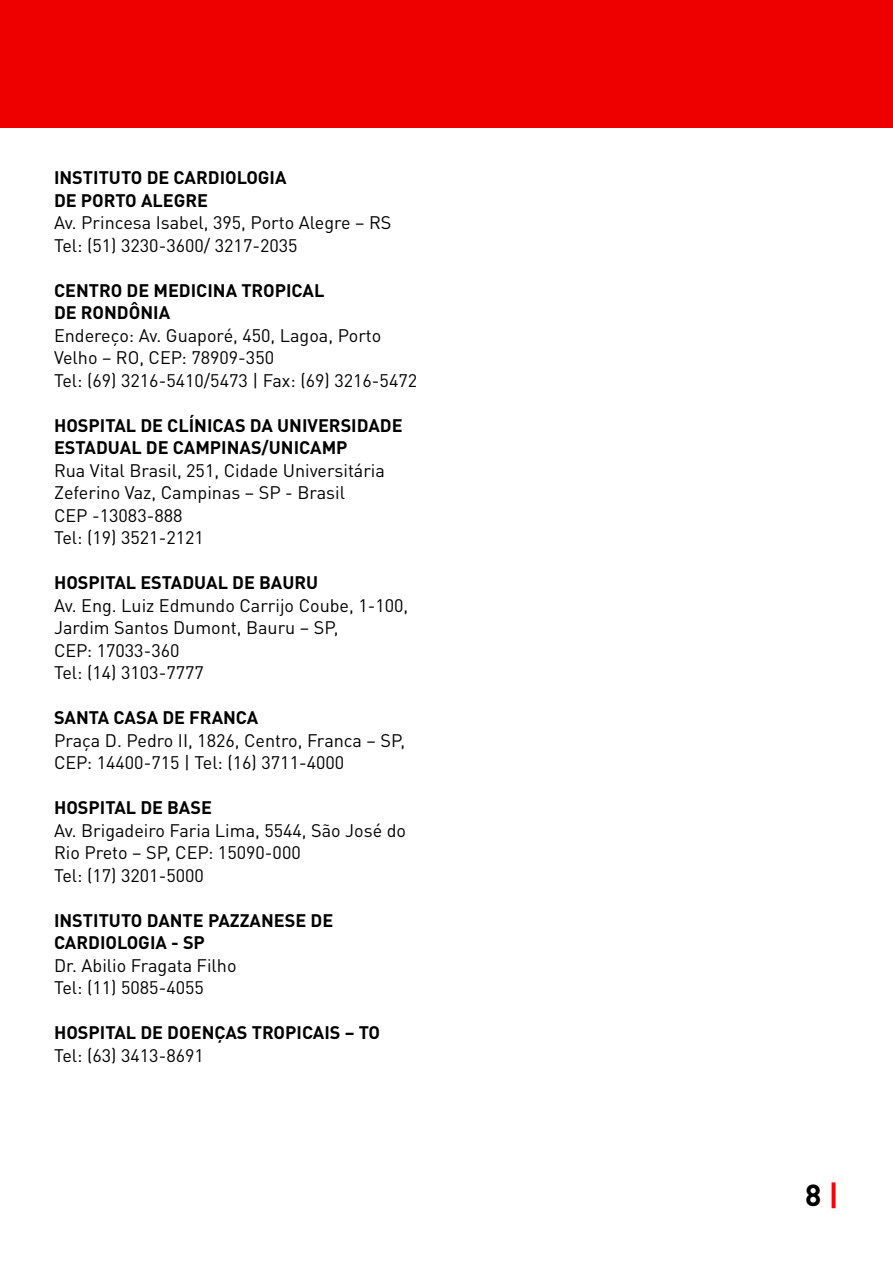
<style>
.page{position:relative;width:893px;height:1263px;background:#fff}
.page>*{position:absolute;margin:0;border:0;box-sizing:border-box;transform-origin:0 0}
.t1{font:700 30px "DIN Pro";color:#000}
.t2{font:18px/22.5px "DIN Pro";color:#000}
.t3{font:700 18px/22.5px "DIN Pro";color:#000}
.s1{color:#f00}
</style>
<div class="page">
<div style="left:0;top:0;width:893px;height:128px;background:#e00"></div>
<p class="t3" style="left:54px;top:164px;width:234px">INSTITUTO DE CARDIOLOGIA<br>DE PORTO ALEGRE</p>
<p class="t2" style="left:54px;top:210px;width:339px">Av. Princesa Isabel, 395, Porto Alegre – RS<br>Tel: (51) 3230-3600/ 3217-2035</p>
<p class="t3" style="left:54px;top:277px;width:272px">CENTRO DE MEDICINA TROPICAL<br>DE RONDÔNIA</p>
<p class="t2" style="left:54px;top:322px;width:365px">Endereço: Av. Guaporé, 450, Lagoa, Porto<br>Velho – RO, CEP: 78909-350<br>Tel: (69) 3216-5410/5473 | Fax: (69) 3216-5472</p>
<p class="t3" style="left:54px;top:412px;width:350px">HOSPITAL DE CLÍNICAS DA UNIVERSIDADE<br>ESTADUAL DE CAMPINAS/UNICAMP</p>
<p class="t2" style="left:54px;top:457px;width:332px">Rua Vital Brasil, 251, Cidade Universitária<br>Zeferino Vaz, Campinas – SP - Brasil<br>CEP -13083-888<br>Tel: (19) 3521-2121</p>
<p class="t3" style="left:54px;top:569px;width:266px">HOSPITAL ESTADUAL DE BAURU</p>
<p class="t2" style="left:54px;top:592px;width:356px">Av. Eng. Luiz Edmundo Carrijo Coube, 1-100,<br>Jardim Santos Dumont, Bauru – SP,<br>CEP: 17033-360<br>Tel: (14) 3103-7777</p>
<p class="t3" style="left:54px;top:704px;width:206px">SANTA CASA DE FRANCA</p>
<p class="t2" style="left:54px;top:727px;width:353px">Praça D. Pedro II, 1826, Centro, Franca – SP,<br>CEP: 14400-715 | Tel: (16) 3711-4000</p>
<p class="t3" style="left:54px;top:794px;width:159px">HOSPITAL DE BASE</p>
<p class="t2" style="left:54px;top:817px;width:354px">Av. Brigadeiro Faria Lima, 5544, São José do<br>Rio Preto – SP, CEP: 15090-000<br>Tel: (17) 3201-5000</p>
<p class="t3" style="left:54px;top:907px;width:281px">INSTITUTO DANTE PAZZANESE DE<br>CARDIOLOGIA - SP</p>
<p class="t2" style="left:54px;top:952px;width:184px">Dr. Abilio Fragata Filho<br>Tel: (11) 5085-4055</p>
<p class="t3" style="left:54px;top:1019px;width:328px">HOSPITAL DE DOENÇAS TROPICAIS – TO</p>
<p class="t2" style="left:54px;top:1042px;width:151px">Tel: (63) 3413-8691</p>
<h1 class="t1" style="left:805px;top:1170px;width:35px">8 <span class="s1">|</span></h1>
</div>
